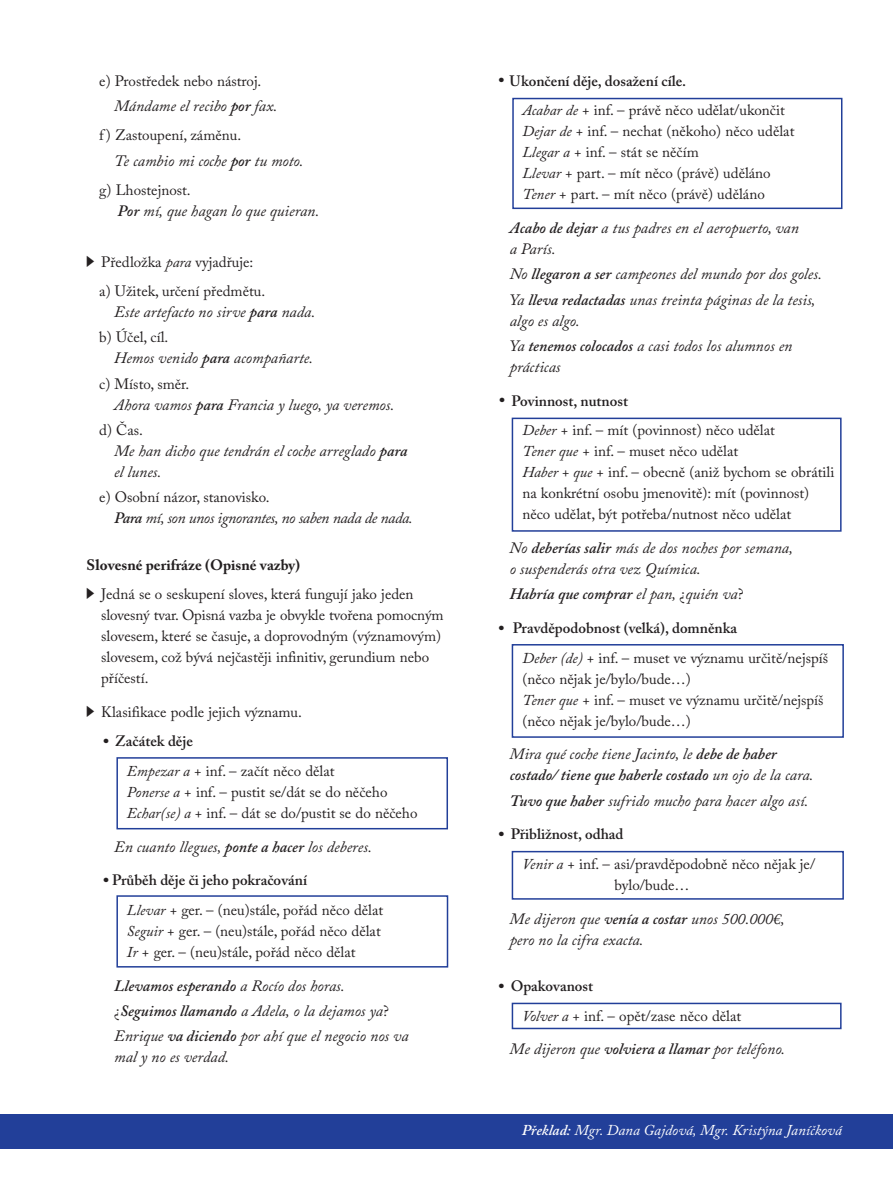
<style>
.page{position:relative;width:893px;height:1191px;background:#fff}
.page>*{position:absolute;margin:0;border:0;box-sizing:border-box;transform-origin:0 0}
.t1{font:italic 15.75px/21px "Adobe Caslon Pro";color:#231f20}
.t2{font:italic 15.75px "Adobe Caslon Pro";letter-spacing:-.025em;color:#231f20}
.t3{font:italic 600 15.75px "Adobe Caslon Pro";color:#231f20}
.t4{font:15px/21px "Adobe Caslon Pro";color:#231f20}
.t5{font:italic 15px "Adobe Caslon Pro";color:#fff}
.t6{font:700 15px "Adobe Caslon Pro";color:#231f20}
.s1{font-weight:600}
.s2{font-style:italic}
.s3{font-size:19.5px}
.s4{font-style:normal}
.s5{font-weight:400}
.s6{font-weight:400;font-style:normal}
</style>
<div class="page">
<div style="left:0;top:1114px;width:893px;height:34px;background:#223f99"></div>
<div style="left:116px;top:757px;width:332px;height:72px;border:2px solid #223f99"></div>
<div style="left:116px;top:895px;width:332px;height:72px;border:2px solid #223f99"></div>
<div style="left:512px;top:98px;width:330px;height:111px;border:2px solid #223f99"></div>
<div style="left:512px;top:417px;width:330px;height:114px;border:2px solid #223f99"></div>
<div style="left:512px;top:644px;width:332px;height:94px;border:2px solid #223f99"></div>
<div style="left:512px;top:851px;width:332px;height:48px;border:2px solid #223f99"></div>
<div style="left:512px;top:1002px;width:330px;height:27px;border:2px solid #223f99"></div>
<p class="t4" style="left:99px;top:72px;width:164px">e) Prostředek nebo nástroj.</p>
<p class="t1" style="left:114px;top:97px;width:165px">Mándame el recibo <span class="s1">por</span> fax.</p>
<p class="t4" style="left:99px;top:127px;width:143px">f ) Zastoupení, záměnu.</p>
<p class="t1" style="left:114px;top:152px;width:191px">Te cambio mi coche <span class="s1">por</span> tu moto.</p>
<p class="t4" style="left:99px;top:181px;width:93px">g) Lhostejnost.</p>
<p class="t1" style="left:118px;top:203px;width:203px"><span class="s1">Por</span> mí, que hagan lo que quieran.</p>
<p class="t4" style="left:99px;top:249px;width:167px;line-height:29.5px">Předložka <span class="s2">para</span> vyjadřuje: a) Užitek, určení předmětu.</p>
<p class="t1" style="left:114px;top:304px;width:203px">Este artefacto no sirve <span class="s1">para</span> nada.</p>
<p class="t4" style="left:99px;top:329px;width:71px">b) Účel, cíl.</p>
<p class="t1" style="left:114px;top:350px;width:200px">Hemos venido <span class="s1">para</span> acompañarte.</p>
<p class="t4" style="left:99px;top:375px;width:91px">c) Místo, směr.</p>
<p class="t1" style="left:114px;top:396px;width:282px">Ahora vamos <span class="s1">para</span> Francia y luego, ya veremos.</p>
<p class="t4" style="left:99px;top:421px;width:45px">d) Čas.</p>
<p class="t1" style="left:114px;top:442px;width:295px">Me han dicho que tendrán el coche arreglado <span class="s1">para </span>el lunes.</p>
<p class="t4" style="left:99px;top:488px;width:172px">e) Osobní názor, stanovisko.</p>
<p class="t2" style="left:114px;top:513px;width:300px"><span class="s1">Para</span> mí, son unos ignorantes, no saben nada de nada.</p>
<p class="t6" style="left:87px;top:558px;width:215px">Slovesné perifráze (Opisné vazby)</p>
<p class="t4" style="left:101px;top:585px;width:344px">Jedná se o seskupení sloves, která fungují jako jeden slovesný tvar. Opisná vazba je obvykle tvořena pomocným slovesem, které se časuje, a doprovodným (významovým) slovesem, což bývá nejčastěji infinitiv, gerundium nebo příčestí.</p>
<p class="t4" style="left:101px;top:703px;width:202px">Klasifikace podle jejich významu.</p>
<p class="t4" style="left:127px;top:728px;width:209px;line-height:29.5px;text-indent:-24px"><span class="s3">•</span> <span class="s1">Začátek děje<br></span><span class="s2">Empezar a</span> + inf. – začít něco dělat</p>
<p class="t4" style="left:127px;top:783px;width:292px"><span class="s2">Ponerse a</span> + inf. – pustit se/dát se do něčeho<br><span class="s2">Echar(se) a</span> + inf. – dát se do/pustit se do něčeho</p>
<p class="t1" style="left:114px;top:838px;width:259px">En cuanto llegues, <span class="s1">ponte a hacer</span> los deberes.</p>
<p class="t4" style="left:127px;top:867px;width:258px;line-height:29.5px;text-indent:-24px"><span class="s3">•</span> <span class="s1">Průběh děje či jeho pokračování<br></span><span class="s2">Llevar</span> + ger. – (neu)stále, pořád něco dělat</p>
<p class="t4" style="left:127px;top:922px;width:255px"><span class="s2">Seguir</span> + ger. – (neu)stále, pořád něco dělat<br><span class="s2">Ir</span> + ger. – (neu)stále, pořád něco dělat</p>
<p class="t1" style="left:114px;top:975px;width:296px;line-height:25.2px"><span class="s1">Llevamos esperando</span> a Rocío dos horas. <span class="s4">¿</span><span class="s1">Seguimos llamando</span> a Adela, o la dejamos ya<span class="s4">?<br></span>Enrique <span class="s1">va diciendo</span> por ahí que el negocio nos va</p>
<p class="t1" style="left:114px;top:1048px;width:116px">mal y no es verdad.</p>
<p class="t4" style="left:522px;top:68px;width:264px;line-height:29.5px;text-indent:-24px"><span class="s3">•</span> <span class="s1">Ukončení děje, dosažení cíle.<br></span><span class="s2">Acabar de</span> + inf. – právě něco udělat/ukončit</p>
<p class="t4" style="left:522px;top:123px;width:274px"><span class="s2">Dejar de</span> + inf. – nechat (někoho) něco udělat <span class="s2">Llegar a</span> + inf. – stát se něčím<br><span class="s2">Llevar</span> + part. – mít něco (právě) uděláno <span class="s2">Tener</span> + part. – mít něco (právě) uděláno</p>
<p class="t1" style="left:510px;top:220px;width:291px"><span class="s1">Acabo de dejar</span> a tus padres en el aeropuerto, van a París.</p>
<p class="t1" style="left:510px;top:264px;width:314px;line-height:25.2px">No <span class="s1">llegaron a ser</span> campeones del mundo por dos goles.<br>Ya <span class="s1">lleva redactadas</span> unas treinta páginas de la tesis,</p>
<p class="t1" style="left:510px;top:310px;width:284px;line-height:25.2px">algo es algo.<br>Ya <span class="s1">tenemos colocados</span> a casi todos los alumnos en</p>
<p class="t1" style="left:510px;top:358px;width:52px">prácticas</p>
<p class="t4" style="left:522px;top:388px;width:254px;line-height:29.5px;text-indent:-23px"><span class="s3">•</span> <span class="s1">Povinnost, nutnost<br></span><span class="s2">Deber</span> + inf. – mít (povinnost) něco udělat</p>
<p class="t4" style="left:522px;top:442px;width:313px"><span class="s2">Tener que</span> + inf. – muset něco udělat<br><span class="s2">Haber + que</span> + inf. – obecně (aniž bychom se obrátili na konkrétní osobu jmenovitě): mít (povinnost) něco udělat, být potřeba/nutnost něco udělat</p>
<p class="t1" style="left:510px;top:539px;width:285px">No <span class="s1">deberías salir</span> más de dos noches por semana, o suspenderás otra vez Química.</p>
<p class="t3" style="left:510px;top:588px;width:235px">Habría que comprar <span class="s5">el pan,</span> <span class="s6">¿</span><span class="s5">quién va</span><span class="s6">?</span></p>
<p class="t4" style="left:522px;top:615px;width:307px;line-height:29.5px;text-indent:-24px"><span class="s3">•</span> <span class="s1">Pravděpodobnost (velká), domněnka<br></span><span class="s2">Deber (de)</span> + inf. – muset ve významu určitě/nejspíš</p>
<p class="t4" style="left:522px;top:670px;width:303px">(něco nějak je/bylo/bude…)<br><span class="s2">Tener que</span> + inf. – muset ve významu určitě/nejspíš (něco nějak je/bylo/bude…)</p>
<p class="t1" style="left:510px;top:746px;width:305px">Mira qué coche tiene Jacinto, le <span class="s1">debe de haber costado/ tiene que haberle costado</span> un ojo de la cara.</p>
<p class="t1" style="left:510px;top:792px;width:300px"><span class="s1">Tuvo que haber</span> sufrido mucho para hacer algo así.</p>
<p class="t4" style="left:522px;top:821px;width:294px;line-height:29.5px;text-indent:-24px"><span class="s3">•</span> <span class="s1">Přibližnost, odhad<br></span><span class="s2">Venir a</span> + inf. – asi/pravděpodobně něco nějak je/</p>
<p class="t4" style="left:615px;top:876px;width:76px">bylo/bude…</p>
<p class="t1" style="left:510px;top:910px;width:277px">Me dijeron que <span class="s1">venía a costar</span> unos 500.000€, pero no la cifra exacta.</p>
<p class="t4" style="left:522px;top:973px;width:220px;line-height:29.5px;text-indent:-24px"><span class="s3">•</span> <span class="s1">Opakovanost<br></span><span class="s2">Volver a</span> + inf. – opět/zase něco dělat</p>
<p class="t1" style="left:510px;top:1041px;width:277px">Me dijeron que <span class="s1">volviera a llamar</span> por teléfono.</p>
<p class="t5" style="left:522px;top:1125px;width:322px"><span class="s1">Překlad:</span> Mgr. Dana Gajdová, Mgr. Kristýna Janíčková</p>
</div>
